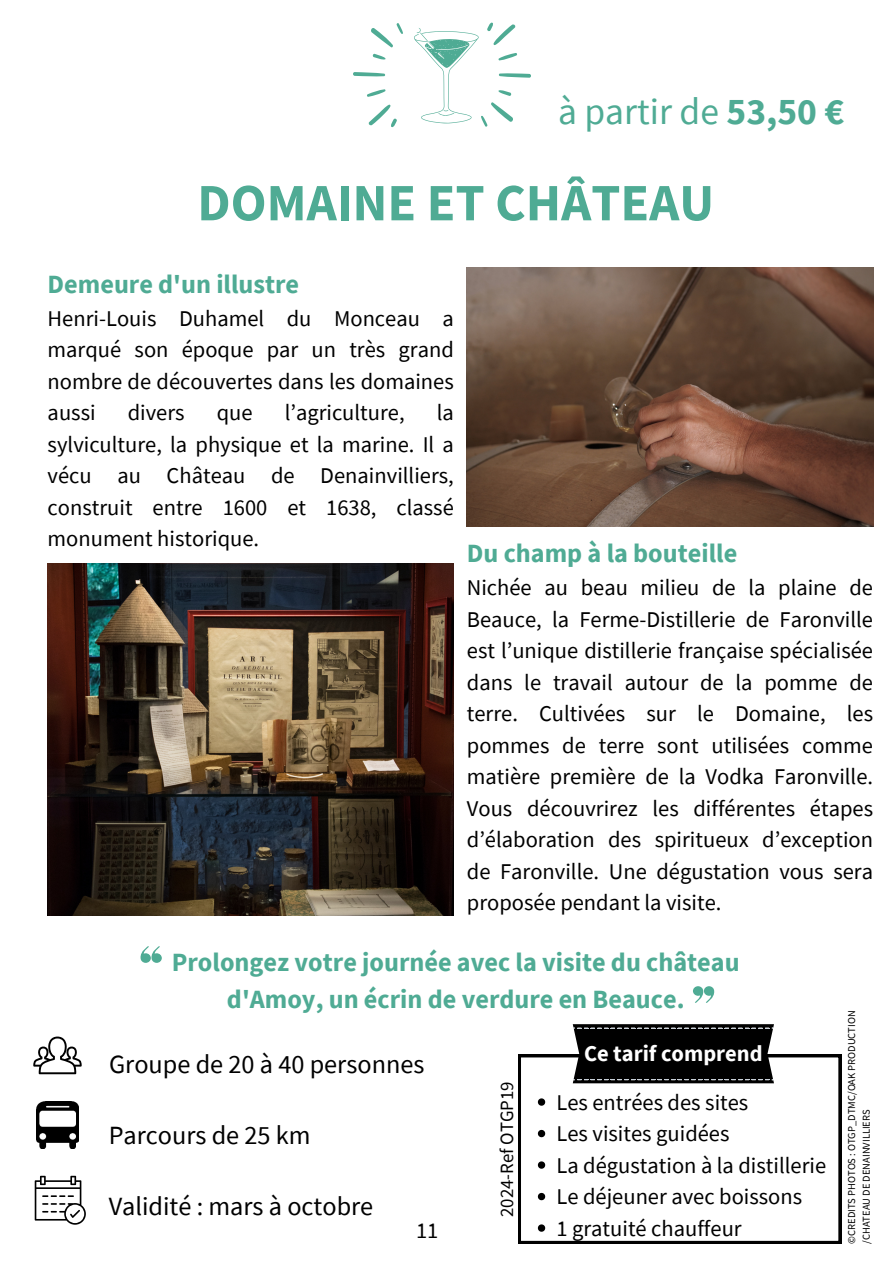
<style>
.page{position:relative;width:893px;height:1263px;background:#fff}
.page>*{position:absolute;margin:0;border:0;box-sizing:border-box;transform-origin:0 0}
.t1{font:700 52.5px "Source Sans Pro";color:#4fab94}
.t2{font:37.5px "Source Sans Pro";color:#4fab94}
.t3{font:700 26.25px/36.6px "Source Sans Pro";color:#4fab94;text-align:center}
.t4{font:26.25px "Source Sans Pro";color:#000}
.t5{font:22.5px/31.5px "Source Sans Pro";color:#000;text-align:justify}
.t6{font:700 22.5px "Source Sans Pro";color:#fff}
.t7{font:18.75px "Source Sans Pro";color:#000}
.t8{font:10.5px/14.6px "Source Sans Pro";color:#000}
.s1{font-weight:700}
</style>
<div class="page">
<img style="left:48px;top:563px;width:406px;height:352px">
<svg style="left:353px;top:72px;width:32px;height:5px"></svg>
<svg style="left:367px;top:89px;width:19px;height:8px"></svg>
<svg style="left:368px;top:104px;width:29px;height:23px"></svg>
<svg style="left:371px;top:23px;width:32px;height:37px"></svg>
<svg style="left:693px;top:986px;width:22px;height:17px"></svg>
<svg style="left:140px;top:946px;width:22px;height:17px"></svg>
<svg style="left:33px;top:1036px;width:49px;height:38px"></svg>
<img style="left:37px;top:1101px;width:41px;height:48px">
<svg style="left:35px;top:1176px;width:51px;height:49px"></svg>
<img style="left:467px;top:268px;width:406px;height:258px">
<svg style="left:414px;top:22px;width:117px;height:105px"></svg>
<svg style="left:518px;top:1054px;width:323px;height:190px"></svg>
<svg style="left:573px;top:1024px;width:201px;height:59px;background:#0e0e0e"></svg>
<svg style="left:538px;top:1098px;width:7px;height:8px"></svg>
<svg style="left:538px;top:1130px;width:7px;height:7px"></svg>
<svg style="left:538px;top:1161px;width:7px;height:8px"></svg>
<svg style="left:538px;top:1193px;width:7px;height:7px"></svg>
<svg style="left:538px;top:1224px;width:7px;height:8px"></svg>
<h2 class="t2" style="left:558px;top:87px;width:288px">à partir de <span class="s1">53,50 €</span></h2>
<h1 class="t1" style="left:197px;top:167px;width:518px">DOMAINE ET CHÂTEAU</h1>
<p class="t3" style="left:48px;top:265px;width:253px">Demeure d'un illustre</p>
<p class="t5" style="left:48px;top:302px;width:408px">Henri-Louis Duhamel du Monceau a marqué son époque par un très grand nombre de découvertes dans les domaines aussi</p>
<p class="t5" style="left:48px;top:397px;width:408px;text-indent:389px">la sylviculture, la physique et la marine. Il a vécu au Château de Denainvilliers, construit entre 1600 et 1638, classé monument historique.</p>
<p class="t5" style="left:128px;top:397px;width:58px">divers</p>
<p class="t5" style="left:217px;top:397px;width:37px">que</p>
<p class="t5" style="left:285px;top:397px;width:122px">l’agriculture,</p>
<p class="t3" style="left:467px;top:535px;width:272px">Du champ à la bouteille</p>
<p class="t5" style="left:467px;top:572px;width:408px">Nichée au beau milieu de la plaine de Beauce, la Ferme-Distillerie de Faronville est l’unique distillerie française spécialisée dans le travail autour de la pomme de terre. Cultivées sur le Domaine, les pommes de terre sont utilisées comme matière première de la Vodka Faronville.<br>Vous découvrirez les différentes étapes d’élaboration des spiritueux d’exception de Faronville. Une dégustation vous sera proposée pendant la visite.</p>
<p class="t3" style="left:172px;top:943px;width:569px">Prolongez votre journée avec la visite du château d'Amoy, un écrin de verdure en Beauce.</p>
<p class="t4" style="left:109px;top:1047px;width:317px">Groupe de 20 à 40 personnes</p>
<p class="t6" style="left:584px;top:1038px;width:180px">Ce tarif comprend</p>
<p class="t5" style="left:556px;top:1086px;width:271px;text-align:left">Les entrées des sites<br>Les visites guidées<br>La dégustation à la distillerie<br>Le déjeuner avec boissons<br>1 gratuité chauffeur</p>
<p class="t7" style="left:495px;top:1217px;width:137px;rotate:-90deg">2024-Ref OTGP19</p>
<p class="t4" style="left:109px;top:1119px;width:203px">Parcours de 25 km</p>
<p class="t4" style="left:109px;top:1190px;width:266px">Validité : mars à octobre</p>
<p class="t5" style="left:416px;top:1215px;width:24px">11</p>
<p class="t8" style="left:844px;top:1244px;width:235px;rotate:-90deg">©CREDITS PHOTOS : OTGP_DTMC/OAK PRODUCTION /CHATEAU DE DENAINVILLIERS</p>
</div>
